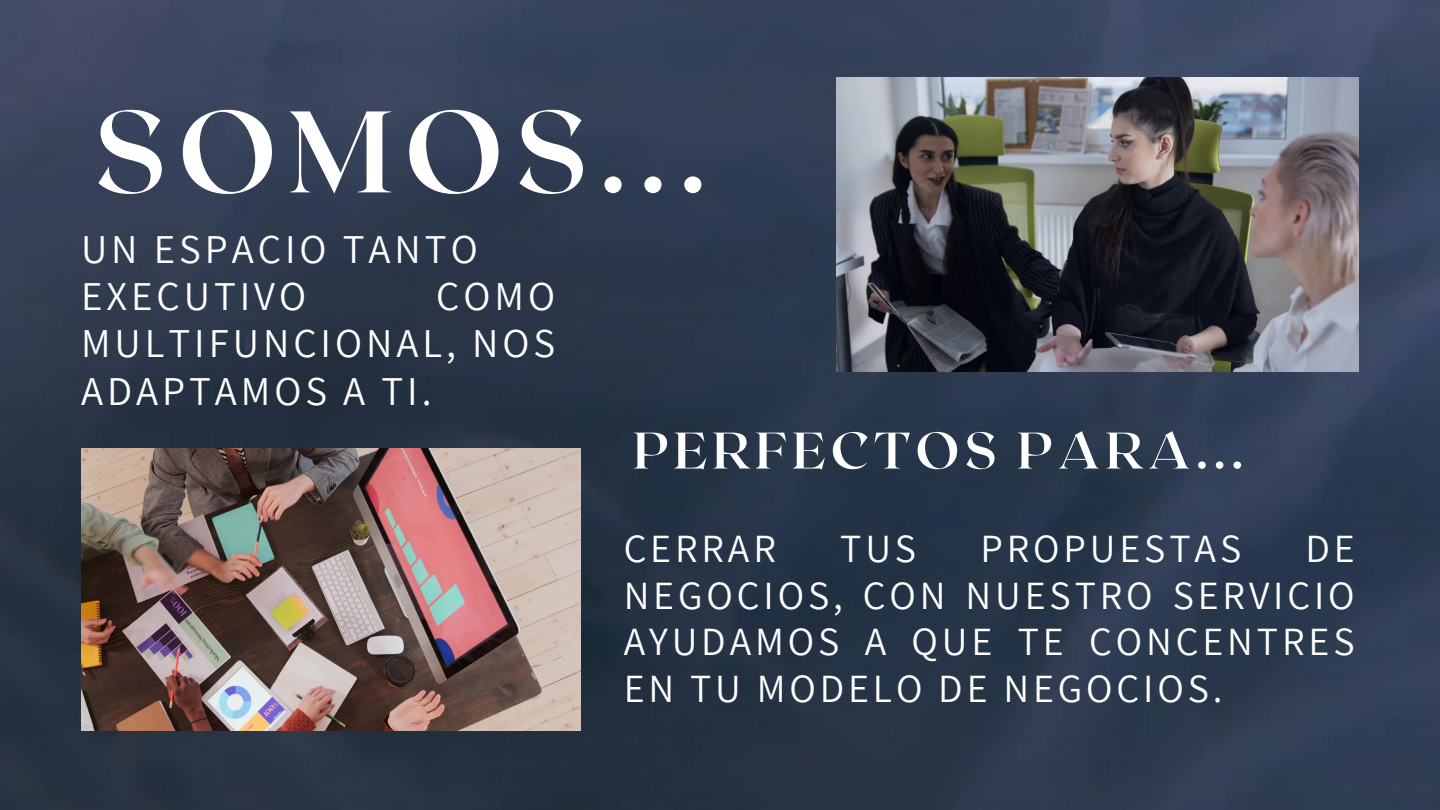
<style>
.page{position:relative;width:1440px;height:810px;background:#fff}
.page>*{position:absolute;margin:0;border:0;box-sizing:border-box;transform-origin:0 0}
.t1{font:700 115.6px "Roxborough CF";letter-spacing:.095em;color:#fff}
.t2{font:700 51.3px "Roxborough CF";letter-spacing:.095em;color:#fff}
.t3{font:40.9px/47.2px "Assistant";letter-spacing:.095em;color:#fff}
.t4{font:40px/46.5px "Assistant";letter-spacing:.095em;color:#fff;text-align:justify}
</style>
<div class="page">
<img style="left:0;top:0;width:1440px;height:810px">
<img style="left:81px;top:449px;width:499px;height:281px">
<img style="left:837px;top:77px;width:522px;height:294px">
<h1 class="t1" style="left:94px;top:77px;width:615px">SOMOS...</h1>
<p class="t3" style="left:81px;top:224px;width:398px">UN ESPACIO TANTO<br>EXECUTIVO</p>
<p class="t3" style="left:81px;top:271px;width:476px;text-align:justify;text-indent:355px">COMO MULTIFUNCIONAL, NOS ADAPTAMOS A TI.</p>
<p class="t2" style="left:633px;top:417px;width:612px">PERFECTOS PARA...</p>
<p class="t4" style="left:624px;top:524px;width:154px">CERRAR</p>
<p class="t4" style="left:840px;top:524px;width:77px">TUS</p>
<p class="t4" style="left:980px;top:524px;width:262px">PROPUESTAS</p>
<p class="t4" style="left:624px;top:524px;width:733px;text-indent:682px">DE NEGOCIOS, CON NUESTRO SERVICIO AYUDAMOS A QUE TE CONCENTRES EN TU MODELO DE NEGOCIOS.</p>
</div>
